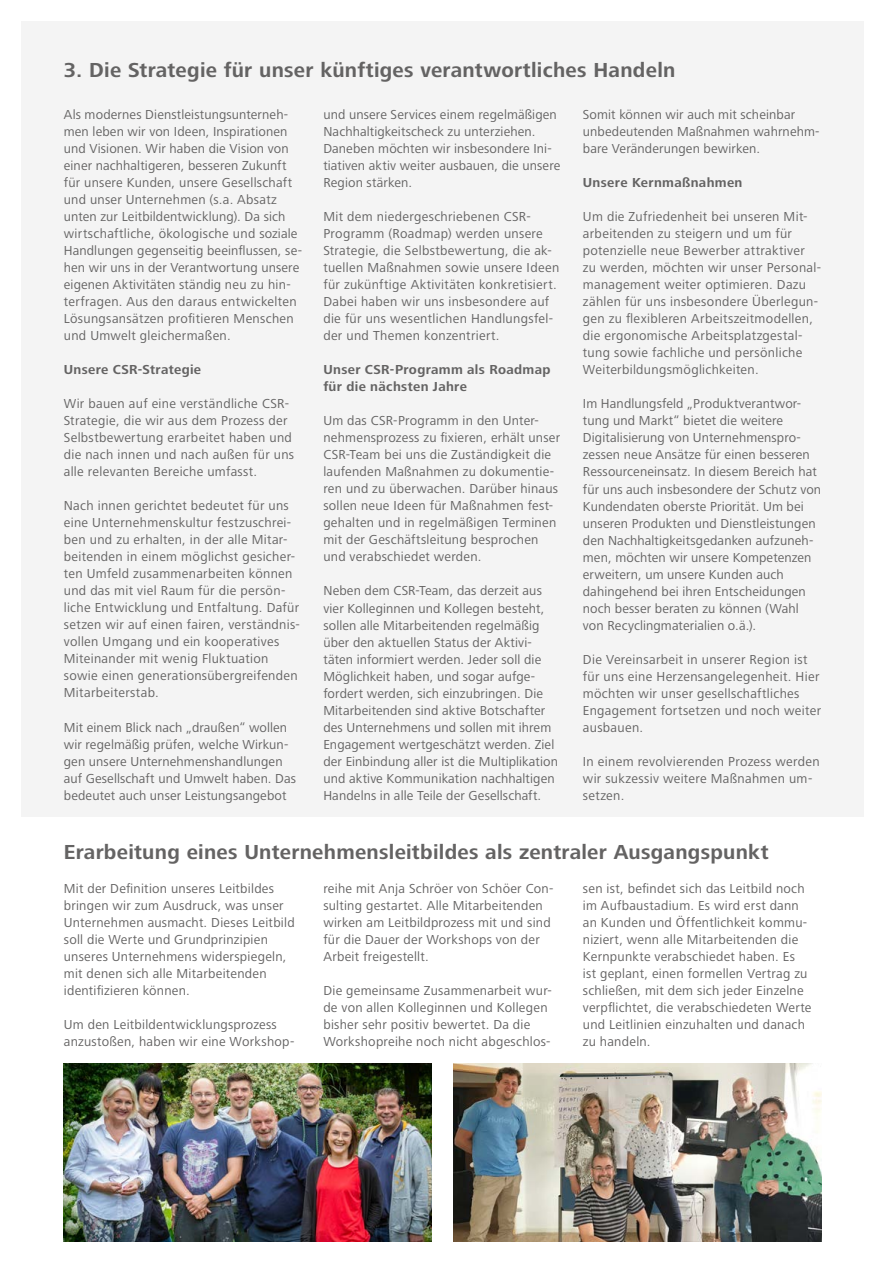
<style>
.page{position:relative;width:885px;height:1263px;background:#fff}
.page>*{position:absolute;margin:0;border:0;box-sizing:border-box;transform-origin:0 0}
.t1{font:700 21px "Frutiger Next LT";letter-spacing:.015em;color:#646363}
.t2{font:13.5px/17px "Frutiger Next LT";letter-spacing:.015em;color:#646363}
.t3{font:700 13.5px/17px "Frutiger Next LT";letter-spacing:.025em;color:#646363}
</style>
<div class="page">
<div style="left:21px;top:21px;width:842px;height:795px;background:#f4f4f4"></div>
<img style="left:64px;top:1063px;width:368px;height:179px">
<img style="left:453px;top:1063px;width:368px;height:179px">
<h1 class="t1" style="left:64px;top:58px;width:613px">3. Die Strategie für unser künftiges verantwortliches Handeln</h1>
<p class="t2" style="left:64px;top:106px;width:240px">Als modernes Dienstleistungsunterneh&shy;men leben wir von Ideen, Inspirationen und Visionen. Wir haben die Vision von einer nachhaltigeren, besseren Zukunft für unsere Kunden, unsere Gesellschaft und unser Unternehmen (s.a. Absatz unten zur Leitbildentwicklung). Da sich wirtschaftliche, ökologische und soziale Handlungen gegenseitig beeinflussen, se&shy;hen wir uns in der Verantwortung unsere eigenen Aktivitäten ständig neu zu hin&shy;terfragen. Aus den daraus entwickelten Lösungsansätzen profitieren Menschen und Umwelt gleichermaßen.</p>
<p class="t3" style="left:64px;top:361px;width:139px">Unsere CSR-Strategie</p>
<p class="t2" style="left:64px;top:395px;width:232px">Wir bauen auf eine verständliche CSR-Strategie, die wir aus dem Prozess der Selbstbewertung erarbeitet haben und die nach innen und nach außen für uns alle relevanten Bereiche umfasst.</p>
<p class="t2" style="left:64px;top:497px;width:237px">Nach innen gerichtet bedeutet für uns eine Unternehmenskultur festzuschrei&shy;ben und zu erhalten, in der alle Mitar&shy;beitenden in einem möglichst gesicher&shy;ten Umfeld zusammenarbeiten können und das mit viel Raum für die persön&shy;liche Entwicklung und Entfaltung. Dafür setzen wir auf einen fairen, verständnis&shy;vollen Umgang und ein kooperatives Miteinander mit wenig Fluktuation sowie einen generationsübergreifenden Mitarbeiterstab.</p>
<p class="t2" style="left:64px;top:718px;width:234px">Mit einem Blick nach „draußen“ wollen wir regelmäßig prüfen, welche Wirkun&shy;gen unsere Unternehmenshandlungen auf Gesellschaft und Umwelt haben. Das bedeutet auch unser Leistungsangebot</p>
<p class="t2" style="left:323px;top:106px;width:238px">und unsere Services einem regelmäßigen Nachhaltigkeitscheck zu unterziehen.<br>Daneben möchten wir insbesondere Ini&shy;tiativen aktiv weiter ausbauen, die unsere Region stärken.</p>
<p class="t2" style="left:323px;top:208px;width:237px">Mit dem niedergeschriebenen CSR-Programm (Roadmap) werden unsere Strategie, die Selbstbewertung, die ak&shy;tuellen Maßnahmen sowie unsere Ideen für zukünftige Aktivitäten konkretisiert.<br>Dabei haben wir uns insbesondere auf die für uns wesentlichen Handlungsfel&shy;der und Themen konzentriert.</p>
<p class="t3" style="left:323px;top:361px;width:229px">Unser CSR-Programm als Roadmap für die nächsten Jahre</p>
<p class="t2" style="left:323px;top:412px;width:238px">Um das CSR-Programm in den Unter&shy;nehmensprozess zu fixieren, erhält unser CSR-Team bei uns die Zuständigkeit die laufenden Maßnahmen zu dokumentie&shy;ren und zu überwachen. Darüber hinaus sollen neue Ideen für Maßnahmen fest&shy;gehalten und in regelmäßigen Terminen mit der Geschäftsleitung besprochen und verabschiedet werden.</p>
<p class="t2" style="left:323px;top:582px;width:236px">Neben dem CSR-Team, das derzeit aus vier Kolleginnen und Kollegen besteht, sollen alle Mitarbeitenden regelmäßig über den aktuellen Status der Aktivi&shy;täten informiert werden. Jeder soll die Möglichkeit haben, und sogar aufge&shy;fordert werden, sich einzubringen. Die Mitarbeitenden sind aktive Botschafter des Unternehmens und sollen mit ihrem Engagement wertgeschätzt werden. Ziel der Einbindung aller ist die Multiplikation und aktive Kommunikation nachhaltigen Handelns in alle Teile der Gesellschaft.</p>
<p class="t2" style="left:583px;top:106px;width:238px">Somit können wir auch mit scheinbar unbedeutenden Maßnahmen wahrnehm&shy;bare Veränderungen bewirken.</p>
<p class="t3" style="left:583px;top:174px;width:161px">Unsere Kernmaßnahmen</p>
<p class="t2" style="left:583px;top:208px;width:240px">Um die Zufriedenheit bei unseren Mit&shy;arbeitenden zu steigern und um für potenzielle neue Bewerber attraktiver zu werden, möchten wir unser Personal&shy;management weiter optimieren. Dazu zählen für uns insbesondere Überlegun&shy;gen zu flexibleren Arbeitszeitmodellen, die ergonomische Arbeitsplatzgestal&shy;tung sowie fachliche und persönliche Weiterbildungsmöglichkeiten.</p>
<p class="t2" style="left:583px;top:395px;width:240px">Im Handlungsfeld „Produktverantwor&shy;tung und Markt“ bietet die weitere Digitalisierung von Unternehmenspro&shy;zessen neue Ansätze für einen besseren Ressourceneinsatz. In diesem Bereich hat für uns auch insbesondere der Schutz von Kundendaten oberste Priorität. Um bei unseren Produkten und Dienstleistungen den Nachhaltigkeitsgedanken aufzuneh&shy;men, möchten wir unsere Kompetenzen erweitern, um unsere Kunden auch dahingehend bei ihren Entscheidungen noch besser beraten zu können (Wahl von Recyclingmaterialien o.ä.).</p>
<p class="t2" style="left:583px;top:651px;width:240px">Die Vereinsarbeit in unserer Region ist für uns eine Herzensangelegenheit. Hier möchten wir unser gesellschaftliches Engagement fortsetzen und noch weiter ausbauen.</p>
<p class="t2" style="left:583px;top:753px;width:238px">In einem revolvierenden Prozess werden wir sukzessiv weitere Maßnahmen um&shy;setzen.</p>
<h1 class="t1" style="left:64px;top:840px;width:706px">Erarbeitung eines Unternehmensleitbildes als zentraler Ausgangspunkt</h1>
<p class="t2" style="left:64px;top:880px;width:232px">Mit der Definition unseres Leitbildes bringen wir zum Ausdruck, was unser Unternehmen ausmacht. Dieses Leitbild soll die Werte und Grundprinzipien unseres Unternehmens widerspiegeln, mit denen sich alle Mitarbeitenden identifizieren können.</p>
<p class="t2" style="left:64px;top:1016px;width:232px">Um den Leitbildentwicklungsprozess anzustoßen, haben wir eine Workshop-</p>
<p class="t2" style="left:323px;top:880px;width:231px">reihe mit Anja Schröer von Schöer Con&shy;sulting gestartet. Alle Mitarbeitenden wirken am Leitbildprozess mit und sind für die Dauer der Workshops von der Arbeit freigestellt.</p>
<p class="t2" style="left:323px;top:982px;width:230px">Die gemeinsame Zusammenarbeit wur&shy;de von allen Kolleginnen und Kollegen bisher sehr positiv bewertet. Da die Workshopreihe noch nicht abgeschlos-</p>
<p class="t2" style="left:583px;top:880px;width:230px">sen ist, befindet sich das Leitbild noch im Aufbaustadium. Es wird erst dann an Kunden und Öffentlichkeit kommu&shy;niziert, wenn alle Mitarbeitenden die Kernpunkte verabschiedet haben. Es ist geplant, einen formellen Vertrag zu schließen, mit dem sich jeder Einzelne verpflichtet, die verabschiedeten Werte und Leitlinien einzuhalten und danach zu handeln.</p>
</div>
